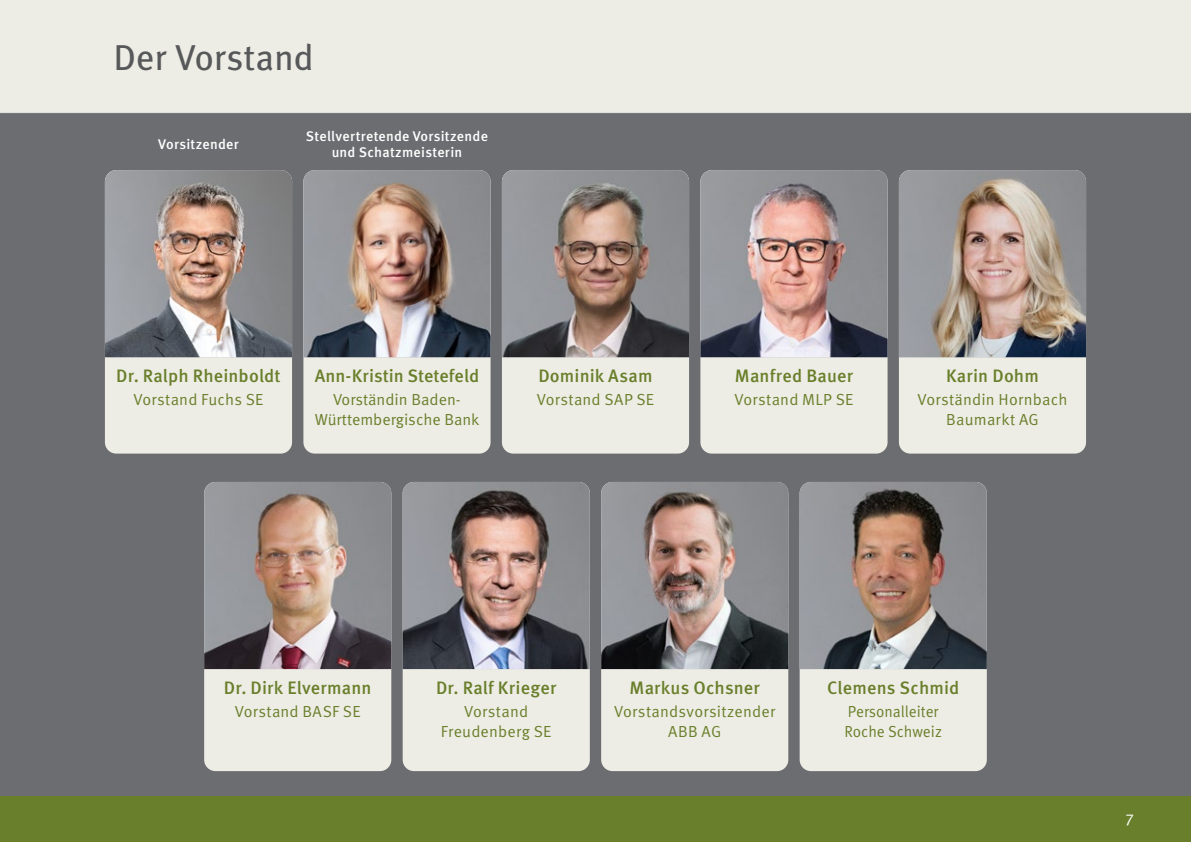
<style>
.page{position:relative;width:1191px;height:842px;background:#fff}
.page>*{position:absolute;margin:0;border:0;box-sizing:border-box;transform-origin:0 0}
.t1{font:36px "Meta Pro";letter-spacing:-.01em;color:#57585a}
.t2{font:500 18px "Meta Pro";letter-spacing:.005em;color:#697f2b}
.t3{font:16px/20px "Meta Pro Norm";letter-spacing:.01em;color:#697f2b;text-align:center}
.t4{font:16px/20px "Meta Pro Norm";letter-spacing:.01em;color:#697f2b;scale:.95 1}
.t5{font:16px "Meta Pro";color:#fff}
.t6{font:500 14px/16px "Meta Pro";letter-spacing:.015em;color:#fff;text-align:center}
</style>
<div class="page">
<div style="left:0;top:113px;width:1191px;height:684px;background:#6c6d70"></div>
<div style="left:0;top:0;width:1191px;height:113px;background:#eeede5"></div>
<div style="left:0;top:797px;width:1191px;height:45px;background:#697f2b"></div>
<div style="left:105px;top:357px;width:187px;height:97px;background:#eeede5"></div>
<img style="left:105px;top:170px;width:187px;height:187px">
<div style="left:204px;top:669px;width:187px;height:102px;background:#eeede5"></div>
<img style="left:204px;top:482px;width:187px;height:187px">
<div style="left:899px;top:357px;width:187px;height:97px;background:#eeede5"></div>
<img style="left:899px;top:170px;width:187px;height:187px">
<div style="left:303px;top:357px;width:187px;height:97px;background:#eeede5"></div>
<img style="left:303px;top:170px;width:187px;height:187px">
<div style="left:403px;top:669px;width:187px;height:102px;background:#eeede5"></div>
<img style="left:403px;top:482px;width:187px;height:187px">
<div style="left:502px;top:357px;width:187px;height:97px;background:#eeede5"></div>
<img style="left:502px;top:170px;width:187px;height:187px">
<div style="left:601px;top:669px;width:187px;height:102px;background:#eeede5"></div>
<img style="left:601px;top:482px;width:187px;height:187px">
<div style="left:700px;top:357px;width:187px;height:97px;background:#eeede5"></div>
<img style="left:700px;top:170px;width:187px;height:187px">
<div style="left:799px;top:669px;width:187px;height:102px;background:#eeede5"></div>
<img style="left:799px;top:482px;width:187px;height:187px">
<h1 class="t1" style="left:113px;top:34px;width:202px">Der Vorstand</h1>
<p class="t6" style="left:158px;top:137px;width:82px">Vorsitzender</p>
<p class="t6" style="left:306px;top:129px;width:183px">Stellvertretende Vorsitzende und Schatzmeisterin</p>
<p class="t2" style="left:116px;top:362px;width:166px">Dr. Ralph Rheinboldt</p>
<p class="t3" style="left:133px;top:388px;width:132px">Vorstand Fuchs SE</p>
<p class="t2" style="left:315px;top:362px;width:166px">Ann-Kristin Stetefeld</p>
<p class="t3" style="left:315px;top:388px;width:166px">Vorständin Baden-<br>Württembergische Bank</p>
<p class="t2" style="left:538px;top:362px;width:116px">Dominik Asam</p>
<p class="t3" style="left:537px;top:388px;width:119px">Vorstand SAP SE</p>
<p class="t2" style="left:735px;top:362px;width:120px">Manfred Bauer</p>
<p class="t3" style="left:734px;top:388px;width:121px">Vorstand MLP SE</p>
<p class="t2" style="left:946px;top:362px;width:94px">Karin Dohm</p>
<p class="t3" style="left:917px;top:388px;width:152px">Vorständin Hornbach<br>Baumarkt AG</p>
<p class="t2" style="left:224px;top:674px;width:149px">Dr. Dirk Elvermann</p>
<p class="t3" style="left:235px;top:700px;width:127px">Vorstand BASF SE</p>
<p class="t2" style="left:436px;top:674px;width:122px">Dr. Ralf Krieger</p>
<p class="t3" style="left:441px;top:700px;width:112px">Vorstand<br>Freudenberg SE</p>
<p class="t2" style="left:629px;top:674px;width:132px">Markus Ochsner</p>
<p class="t3" style="left:614px;top:700px;width:162px">Vorstandsvorsitzender<br>ABB AG</p>
<p class="t2" style="left:827px;top:674px;width:134px">Clemens Schmid</p>
<p class="t4" style="left:844px;top:700px;width:104px">Personalleiter<br>Roche Schweiz</p>
<p class="t5" style="left:1125px;top:810px;width:11px">7</p>
</div>
